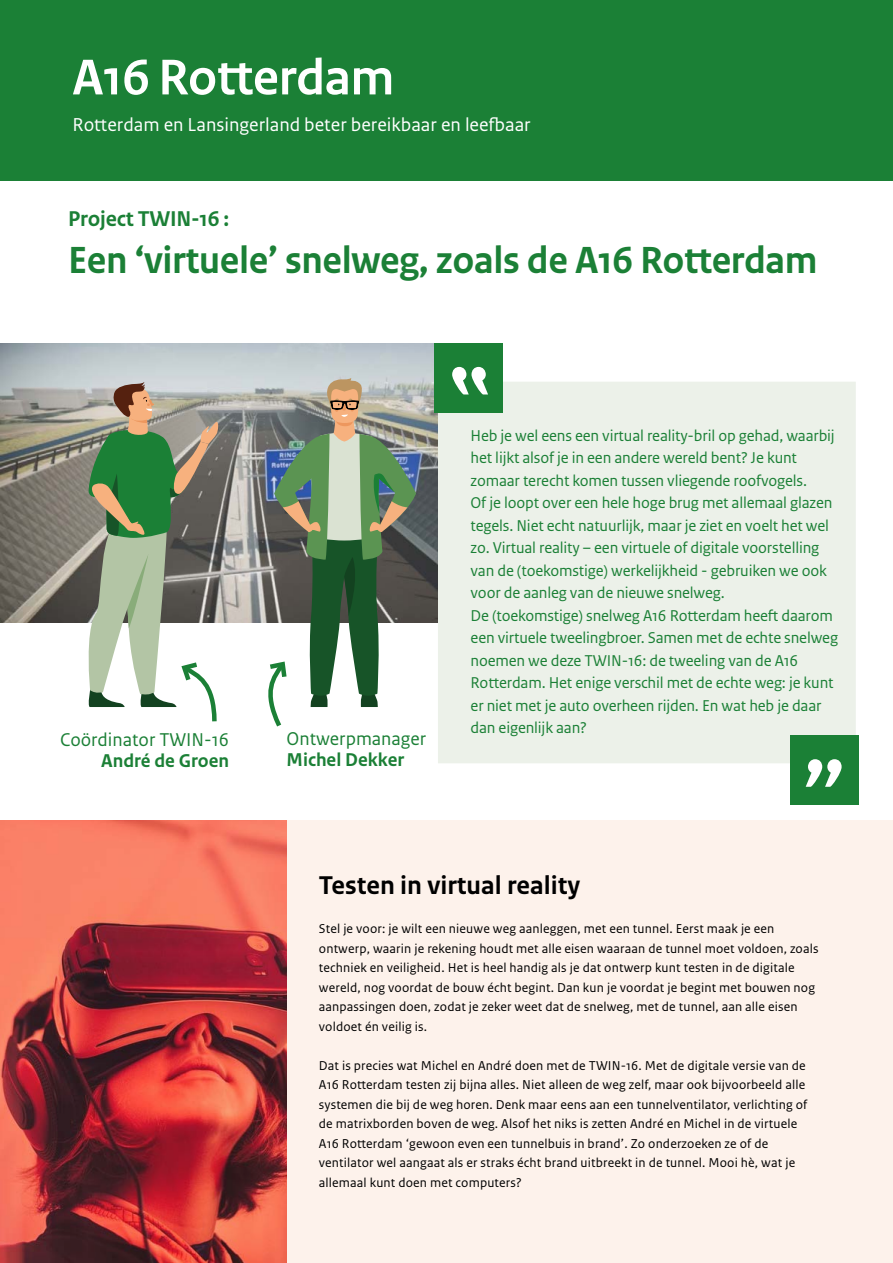
<style>
.page{position:relative;width:893px;height:1263px;background:#fff}
.page>*{position:absolute;margin:0;border:0;box-sizing:border-box;transform-origin:0 0}
.t1{font:700 52.8px "Rijksoverheid Sans Heading";color:#fff}
.t2{font:700 39.75px "Rijksoverheid Sans Text";letter-spacing:-.01em;color:#1b8036}
.t3{font:700 27px "Rijksoverheid Sans Text";color:#000}
.t4{font:700 22.5px "Rijksoverheid Sans Text";letter-spacing:-.01em;color:#1b8036}
.t5{font:19.65px "Rijksoverheid Sans Text";color:#fff}
.t6{font:19.5px/21px "Rijksoverheid Sans Text";color:#1b8036}
.t7{font:16.5px/22.5px "Rijksoverheid Sans Text";letter-spacing:-.01em;color:#1b8036}
.t8{font:13.5px/19.5px "Rijksoverheid Sans Text";letter-spacing:.01em;color:#000}
.s1{font-weight:700}
</style>
<div class="page">
<div style="left:0;top:821px;width:893px;height:442px;background:#fdf2eb"></div>
<div style="left:0;top:0;width:893px;height:181px;background:#1b8036"></div>
<img style="left:0;top:821px;width:287px;height:442px">
<img style="left:0;top:343px;width:438px;height:280px">
<svg style="left:263px;top:378px;width:153px;height:349px"></svg>
<svg style="left:84px;top:381px;width:135px;height:341px"></svg>
<div style="left:438px;top:382px;width:418px;height:381px;background:#ecf1e9"></div>
<div style="left:435px;top:343px;width:68px;height:69px;background:#1b8036"></div>
<svg style="left:452px;top:367px;width:36px;height:27px"></svg>
<div style="left:791px;top:736px;width:68px;height:69px;background:#1b8036"></div>
<svg style="left:806px;top:759px;width:36px;height:28px"></svg>
<h1 class="t1" style="left:73px;top:48px;width:323px">A16 Roˇerdam</h1>
<h1 class="t5" style="left:73px;top:114px;width:460px">Ro˛erdam en Lansingerland beter bereikbaar en lee aar</h1>
<h2 class="t4" style="left:68px;top:206px;width:163px">Project TWIN-16 :</h2>
<h2 class="t2" style="left:68px;top:237px;width:751px">Een ‘virtuele’ snelweg, zoals de A16 Roterdam</h2>
<p class="t6" style="left:60px;top:729px;width:170px;text-align:right">Coördinator TWIN-16<br><span class="s1">André de Groen</span></p>
<p class="t6" style="left:287px;top:728px;width:141px">Ontwerpmanager<br><span class="s1">Michel Dekker</span></p>
<p class="t7" style="left:471px;top:424px;width:369px">Heb je wel eens een virtual reality-bril op gehad, waarbij het lijkt alsof je in een andere wereld bent? Je kunt zomaar terecht komen tussen vliegende roofvogels.<br>Of je loopt over een hele hoge brug met allemaal glazen tegels. Niet echt natuurlijk, maar je ziet en voelt het wel zo. Virtual reality – een virtuele of digitale voorstelling van de (toekomstige) werkelijkheid - gebruiken we ook voor de aanleg van de nieuwe snelweg.<br>De (toekomstige) snelweg A16 Roterdam heef daarom een virtuele tweelingbroer. Samen met de echte snelweg noemen we deze TWIN-16: de tweeling van de A16<br>Roterdam. Het enige verschil met de echte weg: je kunt er niet met je auto overheen rijden. En wat heb je daar dan eigenlijk aan?</p>
<h3 class="t3" style="left:319px;top:870px;width:263px">Testen in virtual reality</h3>
<p class="t8" style="left:319px;top:919px;width:501px">Stel je voor: je wilt een nieuwe weg aanleggen, met een tunnel. Eerst maak je een ontwerp, waarin je rekening houdt met alle eisen waaraan de tunnel moet voldoen, zoals techniek en veiligheid. Het is heel handig als je dat ontwerp kunt testen in de digitale wereld, nog voordat de bouw écht begint. Dan kun je voordat je begint met bouwen nog aanpassingen doen, zodat je zeker weet dat de snelweg, met de tunnel, aan alle eisen voldoet én veilig is.</p>
<p class="t8" style="left:319px;top:1056px;width:490px">Dat is precies wat Michel en André doen met de TWIN-16. Met de digitale versie van de A16 Roterdam testen zij bijna alles. Niet alleen de weg zelf, maar ook bijvoorbeeld alle systemen die bij de weg horen. Denk maar eens aan een tunnelventilator, verlichting of de matrixborden boven de weg. Alsof het niks is zeten André en Michel in de virtuele A16 Roterdam ‘gewoon even een tunnelbuis in brand’. Zo onderzoeken ze of de ventilator wel aangaat als er straks écht brand uitbreekt in de tunnel. Mooi hè, wat je allemaal kunt doen met computers?</p>
</div>
